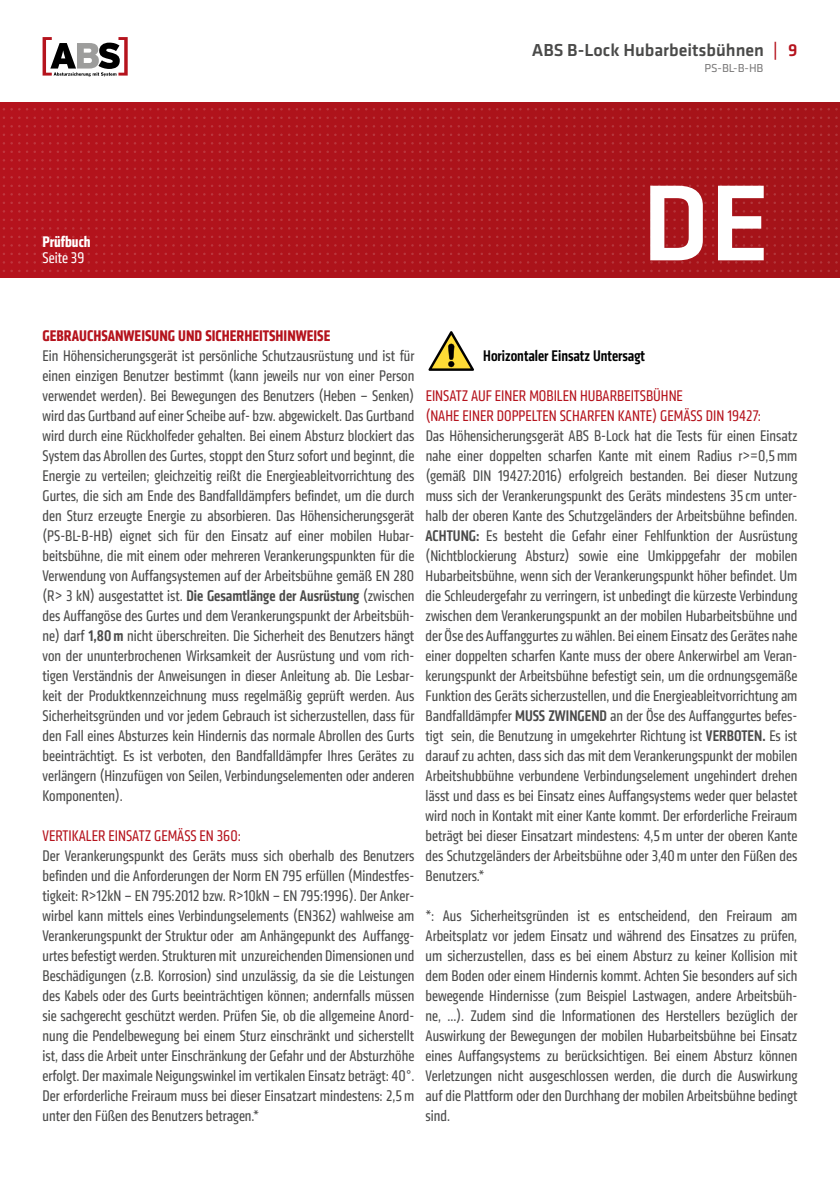
<style>
.page{position:relative;width:840px;height:1191px;background:#fff}
.page>*{position:absolute;margin:0;border:0;box-sizing:border-box;transform-origin:0 0}
.t1{font:500 112px "Klavika Basic";color:#fff}
.t2{font:500 18px "Klavika Basic";color:#4a4a49}
.t3{font:500 18px "Klavika Basic";color:#b5131d}
.t4{font:16px/20px "Klavika Condensed";color:#4a4a49;text-align:justify}
.t5{font:16px/20px "Klavika Condensed";color:#b5131d}
.t6{font:700 16px "Klavika Condensed";color:#b5131d}
.t7{font:500 16px "Klavika Condensed";color:#000}
.t8{font:700 16px "Klavika Condensed";color:#fff}
.t9{font:16px "Klavika Condensed";color:#fff}
.t10{font:12px "Klavika Basic";color:#7c7b7b}
.s1{color:#b5131d}
.s2{font-weight:500}
</style>
<div class="page">
<svg style="left:428px;top:331px;width:46px;height:40px"></svg>
<svg style="left:43px;top:37px;width:85px;height:39px"></svg>
<div style="left:0;top:102px;width:839px;height:175px;background:#ad131b"></div>
<svg style="left:3px;top:102px;width:837px;height:8px"></svg>
<svg style="left:3px;top:116px;width:837px;height:3px"></svg>
<svg style="left:3px;top:125px;width:837px;height:3px"></svg>
<svg style="left:3px;top:134px;width:837px;height:2px"></svg>
<svg style="left:3px;top:142px;width:837px;height:3px"></svg>
<svg style="left:3px;top:151px;width:837px;height:2px"></svg>
<svg style="left:3px;top:159px;width:837px;height:3px"></svg>
<svg style="left:3px;top:168px;width:837px;height:2px"></svg>
<svg style="left:3px;top:176px;width:837px;height:3px"></svg>
<svg style="left:3px;top:185px;width:837px;height:2px"></svg>
<svg style="left:3px;top:193px;width:837px;height:3px"></svg>
<svg style="left:3px;top:202px;width:837px;height:2px"></svg>
<svg style="left:2px;top:210px;width:838px;height:3px"></svg>
<svg style="left:3px;top:219px;width:837px;height:2px"></svg>
<svg style="left:2px;top:227px;width:838px;height:3px"></svg>
<svg style="left:3px;top:236px;width:837px;height:2px"></svg>
<svg style="left:2px;top:244px;width:838px;height:3px"></svg>
<svg style="left:3px;top:253px;width:837px;height:2px"></svg>
<svg style="left:2px;top:261px;width:838px;height:3px"></svg>
<svg style="left:3px;top:270px;width:837px;height:2px"></svg>
<p class="t2" style="left:531px;top:38px;width:247px">ABS B-Lock Hubarbeitsbühnen <span class="s1">|</span></p>
<p class="t10" style="left:704px;top:60px;width:61px">PS-BL-B-HB</p>
<p class="t3" style="left:787px;top:38px;width:11px">9</p>
<p class="t8" style="left:43px;top:231px;width:50px">Prüfbuch</p>
<p class="t9" style="left:43px;top:248px;width:43px">Seite 39</p>
<h1 class="t1" style="left:641px;top:147px;width:129px">DE</h1>
<p class="t6" style="left:43px;top:325px;width:289px">GEBRAUCHSANWEISUNG UND SICHERHEITSHINWEISE</p>
<p class="t4" style="left:43px;top:346px;width:373px">Ein Höhensicherungsgerät ist persönliche Schutzausrüstung und ist für einen einzigen Benutzer bestimmt (kann jeweils nur von einer Person verwendet werden). Bei Bewegungen des Benutzers (Heben – Senken) wird das Gurtband auf einer Scheibe auf- bzw. abgewickelt. Das Gurtband wird durch eine Rückholfeder gehalten. Bei einem Absturz blockiert das System das Abrollen des Gurtes, stoppt den Sturz sofort und beginnt, die Energie zu verteilen; gleichzeitig reißt die Energieableitvorrichtung des Gurtes, die sich am Ende des Bandfalldämpfers befindet, um die durch den Sturz erzeugte Energie zu absorbieren. Das Höhensicherungsgerät (PS-BL-B-HB) eignet sich für den Einsatz auf einer mobilen Hubar&shy;beitsbühne, die mit einem oder mehreren Verankerungspunkten für die Verwendung von Auffangsystemen auf der Arbeitsbühne gemäß EN 280 (R&gt; 3 kN) ausgestattet ist. <span class="s2">Die Gesamtlänge der Ausrüstung</span> (zwischen des Auffangöse des Gurtes und dem Verankerungspunkt der Arbeitsbüh&shy;ne) darf <span class="s2">1,80m</span> nicht überschreiten. Die Sicherheit des Benutzers hängt von der ununterbrochenen Wirksamkeit der Ausrüstung und vom rich&shy;tigen Verständnis der Anweisungen in dieser Anleitung ab. Die Lesbar&shy;keit der Produktkennzeichnung muss regelmäßig geprüft werden. Aus Sicherheitsgründen und vor jedem Gebrauch ist sicherzustellen, dass für den Fall eines Absturzes kein Hindernis das normale Abrollen des Gurts beeinträchtigt. Es ist verboten, den Bandfalldämpfer Ihres Gerätes zu verlängern (Hinzufügen von Seilen, Verbindungselementen oder anderen Komponenten).</p>
<p class="t5" style="left:43px;top:826px;width:200px">VERTIKALER EINSATZ GEMÄSS EN 360:</p>
<p class="t4" style="left:43px;top:846px;width:373px">Der Verankerungspunkt des Geräts muss sich oberhalb des Benutzers befinden und die Anforderungen der Norm EN 795 erfüllen (Mindestfes&shy;tigkeit: R&gt;12kN – EN 795:2012 bzw. R&gt;10kN – EN 795:1996). Der Anker&shy;wirbel kann mittels eines Verbindungselements (EN362) wahlweise am Verankerungspunkt der Struktur oder am Anhängepunkt des Auffangg&shy;urtes befestigt werden. Strukturen mit unzureichenden Dimensionen und Beschädigungen (z.B. Korrosion) sind unzulässig, da sie die Leistungen des Kabels oder des Gurts beeinträchtigen können; andernfalls müssen sie sachgerecht geschützt werden. Prüfen Sie, ob die allgemeine Anord&shy;nung die Pendelbewegung bei einem Sturz einschränkt und sicherstellt ist, dass die Arbeit unter Einschränkung der Gefahr und der Absturzhöhe erfolgt. Der maximale Neigungswinkel im vertikalen Einsatz beträgt: 40°.<br>Der erforderliche Freiraum muss bei dieser Einsatzart mindestens: 2,5m unter den Füßen des Benutzers betragen.*</p>
<p class="t7" style="left:483px;top:346px;width:163px">Horizontaler Einsatz Untersagt</p>
<p class="t5" style="left:425px;top:386px;width:337px">EINSATZ AUF EINER MOBILEN HUBARBEITSBÜHNE<br>(NAHE EINER DOPPELTEN SCHARFEN KANTE) GEMÄSS DIN 19427:</p>
<p class="t4" style="left:425px;top:426px;width:373px">Das Höhensicherungsgerät ABS B-Lock hat die Tests für einen Einsatz nahe einer doppelten scharfen Kante mit einem Radius r&gt;=0,5mm (gemäß DIN 19427:2016) erfolgreich bestanden. Bei dieser Nutzung muss sich der Verankerungspunkt des Geräts mindestens 35 cm unter&shy;halb der oberen Kante des Schutzgeländers der Arbeitsbühne befinden.<br><span class="s2">ACHTUNG:</span> Es besteht die Gefahr einer Fehlfunktion der Ausrüstung (Nichtblockierung Absturz) sowie eine Umkippgefahr der mobilen Hubarbeitsbühne, wenn sich der Verankerungspunkt höher befindet. Um die Schleudergefahr zu verringern, ist unbedingt die kürzeste Verbindung zwischen dem Verankerungspunkt an der mobilen Hubarbeitsbühne und der Öse des Auffanggurtes zu wählen. Bei einem Einsatz des Gerätes nahe einer doppelten scharfen Kante muss der obere Ankerwirbel am Veran&shy;kerungspunkt der Arbeitsbühne befestigt sein, um die ordnungsgemäße Funktion des Geräts sicherzustellen, und die Energieableitvorrichtung am Bandfalldämpfer <span class="s2">MUSS ZWINGEND</span> an der Öse des Auffanggurtes befes&shy;tigt sein, die Benutzung in umgekehrter Richtung ist <span class="s2">VERBOTEN.</span> Es ist darauf zu achten, dass sich das mit dem Verankerungspunkt der mobilen Arbeitshubbühne verbundene Verbindungselement ungehindert drehen lässt und dass es bei Einsatz eines Auffangsystems weder quer belastet wird noch in Kontakt mit einer Kante kommt. Der erforderliche Freiraum beträgt bei dieser Einsatzart mindestens: 4,5m unter der oberen Kante des Schutzgeländers der Arbeitsbühne oder 3,40m unter den Füßen des Benutzers.*</p>
<p class="t4" style="left:425px;top:906px;width:373px">*: Aus Sicherheitsgründen ist es entscheidend, den Freiraum am Arbeitsplatz vor jedem Einsatz und während des Einsatzes zu prüfen, um sicherzustellen, dass es bei einem Absturz zu keiner Kollision mit dem Boden oder einem Hindernis kommt. Achten Sie besonders auf sich bewegende Hindernisse (zum Beispiel Lastwagen, andere Arbeitsbüh&shy;ne, ...). Zudem sind die Informationen des Herstellers bezüglich der Auswirkung der Bewegungen der mobilen Hubarbeitsbühne bei Einsatz eines Auffangsystems zu berücksichtigen. Bei einem Absturz können Verletzungen nicht ausgeschlossen werden, die durch die Auswirkung auf die Plattform oder den Durchhang der mobilen Arbeitsbühne bedingt sind.</p>
</div>
